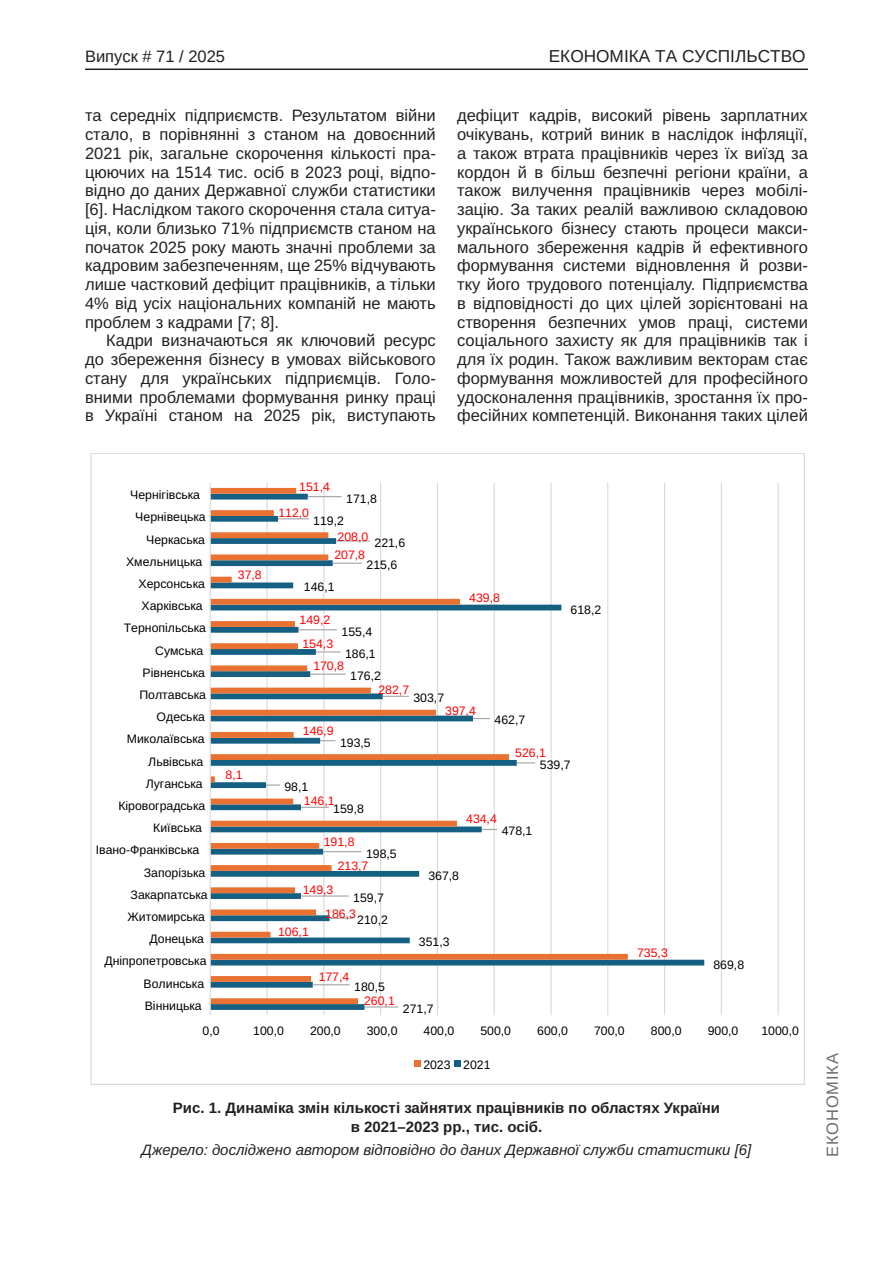
<style>
.page{position:relative;width:893px;height:1263px;background:#fff}
.page>*{position:absolute;margin:0;border:0;box-sizing:border-box;transform-origin:0 0}
.t1{font:17.25px "Arimo";color:#231f20}
.Текст_основной_G{font:16.5px/18.8px "Arimo";color:#231f20;text-align:justify}
.t2{font:16.5px "Arimo";color:#231f20}
.t3{font:16.5px "Arimo";letter-spacing:.05em;color:#6c6d70}
.Рисунок_N{font:700 15px "Arimo";color:#231f20}
.Джерело{font:italic 15px "Arimo";color:#231f20}
.t4{font:12.3px "Arimo";color:#000}
.t5{font:12.3px "Arimo";color:#f00}
</style>
<div class="page">
<hr style="left:85px;top:69px;width:723px;height:1px;background:#231f20">
<hr style="left:266px;top:483px;width:2px;height:532px;background:#d9d9d9">
<hr style="left:323px;top:483px;width:1px;height:532px;background:#d9d9d9">
<hr style="left:380px;top:483px;width:1px;height:532px;background:#d9d9d9">
<hr style="left:437px;top:483px;width:1px;height:532px;background:#d9d9d9">
<hr style="left:494px;top:483px;width:1px;height:532px;background:#d9d9d9">
<hr style="left:550px;top:483px;width:2px;height:532px;background:#d9d9d9">
<hr style="left:607px;top:483px;width:1px;height:532px;background:#d9d9d9">
<hr style="left:664px;top:483px;width:1px;height:532px;background:#d9d9d9">
<hr style="left:721px;top:483px;width:1px;height:532px;background:#d9d9d9">
<hr style="left:778px;top:483px;width:1px;height:532px;background:#d9d9d9">
<svg style="left:211px;top:959px;width:493px;height:51px"></svg>
<svg style="left:211px;top:488px;width:417px;height:516px"></svg>
<hr style="left:210px;top:483px;width:1px;height:532px;background:#d9d9d9">
<hr style="left:365px;top:1006px;width:33px;height:1px;background:#a6a6a6">
<hr style="left:313px;top:984px;width:37px;height:1px;background:#a6a6a6">
<svg style="left:330px;top:918px;width:23px;height:1px"></svg>
<hr style="left:301px;top:895px;width:48px;height:2px;background:#a6a6a6">
<hr style="left:323px;top:851px;width:38px;height:1px;background:#a6a6a6">
<svg style="left:482px;top:829px;width:15px;height:1px"></svg>
<svg style="left:301px;top:807px;width:28px;height:1px"></svg>
<svg style="left:266px;top:784px;width:14px;height:2px"></svg>
<svg style="left:517px;top:762px;width:18px;height:1px"></svg>
<svg style="left:320px;top:740px;width:15px;height:1px"></svg>
<svg style="left:473px;top:718px;width:17px;height:1px"></svg>
<svg style="left:383px;top:696px;width:26px;height:1px"></svg>
<hr style="left:310px;top:673px;width:36px;height:2px;background:#a6a6a6">
<svg style="left:316px;top:651px;width:24px;height:1px"></svg>
<hr style="left:298px;top:629px;width:39px;height:1px;background:#a6a6a6">
<svg style="left:333px;top:563px;width:29px;height:1px"></svg>
<hr style="left:336px;top:540px;width:34px;height:2px;background:#a6a6a6">
<hr style="left:278px;top:518px;width:31px;height:1px;background:#a6a6a6">
<hr style="left:308px;top:496px;width:34px;height:1px;background:#a6a6a6">
<svg style="left:415px;top:1061px;width:6px;height:6px"></svg>
<svg style="left:455px;top:1061px;width:6px;height:6px"></svg>
<p class="t2" style="left:85px;top:47px;width:142px">Випуск # 71 / 2025</p>
<p class="t1" style="left:549px;top:47px;width:258px">ЕКОНОМІКА ТА СУСПІЛЬСТВО</p>
<p class="Текст_основной_G" style="left:85px;top:106px;width:352px">та середніх підприємств. Результатом війни стало, в порівнянні з станом на довоєнний 2021 рік, загальне скорочення кількості пра&shy;цюючих на 1514 тис. осіб в 2023 році, відпо&shy;відно до даних Державної служби статистики [6]. Наслідком такого скорочення стала ситуа&shy;ція, коли близько 71% підприємств станом на початок 2025 року мають значні проблеми за кадровим забезпеченням, ще 25% відчувають лише частковий дефіцит працівників, а тільки 4% від усіх національних компаній не мають проблем з кадрами [7; 8].</p>
<p class="Текст_основной_G" style="left:85px;top:331px;width:352px;text-indent:21px">Кадри визначаються як ключовий ресурс до збереження бізнесу в умовах військового стану для українських підприємців. Голо&shy;вними проблемами формування ринку праці в Україні станом на 2025 рік, виступають</p>
<p class="Текст_основной_G" style="left:457px;top:106px;width:352px">дефіцит кадрів, високий рівень зарплатних очікувань, котрий виник в наслідок інфляції, а також втрата працівників через їх виїзд за кордон й в більш безпечні регіони країни, а також вилучення працівників через мобілі&shy;зацію. За таких реалій важливою складовою українського бізнесу стають процеси макси&shy;мального збереження кадрів й ефективного формування системи відновлення й розви&shy;тку його трудового потенціалу. Підприємства в відповідності до цих цілей зорієнтовані на створення безпечних умов праці, системи соціального захисту як для працівників так і для їх родин. Також важливим векторам стає формування можливостей для професійного удосконалення працівників, зростання їх про&shy;фесійних компетенцій. Виконання таких цілей</p>
<p class="t4" style="left:130px;top:486px;width:71px">Чернігівська</p>
<p class="t5" style="left:299px;top:478px;width:32px">151,4</p>
<p class="t4" style="left:346px;top:490px;width:32px">171,8</p>
<p class="t4" style="left:135px;top:509px;width:72px">Чернівецька</p>
<p class="t5" style="left:278px;top:504px;width:32px">112,0</p>
<p class="t4" style="left:313px;top:512px;width:32px">119,2</p>
<p class="t4" style="left:146px;top:531px;width:60px">Черкаська</p>
<p class="t5" style="left:338px;top:528px;width:32px">208,0</p>
<p class="t4" style="left:374px;top:534px;width:32px">221,6</p>
<p class="t4" style="left:126px;top:553px;width:78px">Хмельницька</p>
<p class="t4" style="left:139px;top:575px;width:68px">Херсонська</p>
<p class="t5" style="left:238px;top:566px;width:25px">37,8</p>
<p class="t5" style="left:334px;top:546px;width:32px">207,8</p>
<p class="t4" style="left:367px;top:556px;width:32px">215,6</p>
<p class="t4" style="left:304px;top:578px;width:32px">146,1</p>
<p class="t4" style="left:142px;top:597px;width:63px">Харківська</p>
<p class="t4" style="left:124px;top:620px;width:84px">Тернопільська</p>
<p class="t5" style="left:300px;top:611px;width:32px">149,2</p>
<p class="t4" style="left:342px;top:623px;width:32px">155,4</p>
<p class="t5" style="left:469px;top:589px;width:32px">439,8</p>
<p class="t4" style="left:571px;top:601px;width:32px">618,2</p>
<p class="t4" style="left:155px;top:642px;width:50px">Сумська</p>
<p class="t5" style="left:302px;top:635px;width:32px">154,3</p>
<p class="t4" style="left:345px;top:645px;width:32px">186,1</p>
<p class="t4" style="left:143px;top:664px;width:64px">Рівненська</p>
<p class="t5" style="left:313px;top:657px;width:32px">170,8</p>
<p class="t4" style="left:350px;top:667px;width:32px">176,2</p>
<p class="t4" style="left:139px;top:686px;width:68px">Полтавськa</p>
<p class="t5" style="left:378px;top:682px;width:32px">282,7</p>
<p class="t4" style="left:413px;top:689px;width:32px">303,7</p>
<p class="t4" style="left:157px;top:708px;width:50px">Одеська</p>
<p class="t4" style="left:127px;top:730px;width:79px">Миколаївська</p>
<p class="t4" style="left:148px;top:753px;width:56px">Львівська</p>
<p class="t4" style="left:146px;top:775px;width:58px">Луганська</p>
<p class="t5" style="left:226px;top:766px;width:19px">8,1</p>
<p class="t5" style="left:303px;top:722px;width:32px">146,9</p>
<p class="t4" style="left:340px;top:734px;width:32px">193,5</p>
<p class="t4" style="left:284px;top:778px;width:25px">98,1</p>
<p class="t5" style="left:445px;top:702px;width:32px">397,4</p>
<p class="t4" style="left:494px;top:712px;width:32px">462,7</p>
<p class="t5" style="left:515px;top:744px;width:32px">526,1</p>
<p class="t4" style="left:540px;top:756px;width:32px">539,7</p>
<p class="t4" style="left:118px;top:797px;width:88px">Кіровоградська</p>
<p class="t4" style="left:153px;top:819px;width:50px">Київська</p>
<p class="t4" style="left:96px;top:841px;width:105px">Івано-Франківська</p>
<p class="t5" style="left:304px;top:792px;width:32px">146,1</p>
<p class="t4" style="left:333px;top:800px;width:32px">159,8</p>
<p class="t5" style="left:324px;top:833px;width:32px">191,8</p>
<p class="t4" style="left:366px;top:845px;width:32px">198,5</p>
<p class="t5" style="left:466px;top:811px;width:32px">434,4</p>
<p class="t4" style="left:502px;top:823px;width:32px">478,1</p>
<p class="t4" style="left:144px;top:864px;width:63px">Запорізька</p>
<p class="t5" style="left:338px;top:857px;width:32px">213,7</p>
<p class="t4" style="left:428px;top:867px;width:32px">367,8</p>
<p class="t4" style="left:131px;top:886px;width:79px">Закарпатська</p>
<p class="t5" style="left:303px;top:881px;width:32px">149,3</p>
<p class="t4" style="left:353px;top:889px;width:32px">159,7</p>
<p class="t4" style="left:128px;top:908px;width:79px">Житомирська</p>
<p class="t5" style="left:325px;top:905px;width:32px">186,3</p>
<p class="t4" style="left:357px;top:911px;width:32px">210,2</p>
<p class="t4" style="left:150px;top:930px;width:56px">Донецька</p>
<p class="t4" style="left:104px;top:952px;width:104px">Дніпропетровська</p>
<p class="t5" style="left:278px;top:924px;width:32px">106,1</p>
<p class="t4" style="left:419px;top:933px;width:32px">351,3</p>
<p class="t5" style="left:637px;top:944px;width:32px">735,3</p>
<p class="t4" style="left:713px;top:956px;width:32px">869,8</p>
<p class="t4" style="left:144px;top:975px;width:62px">Волинська</p>
<p class="t5" style="left:319px;top:968px;width:32px">177,4</p>
<p class="t4" style="left:354px;top:978px;width:32px">180,5</p>
<p class="t4" style="left:145px;top:997px;width:58px">Вінницька</p>
<p class="t5" style="left:364px;top:992px;width:32px">260,1</p>
<p class="t4" style="left:403px;top:1000px;width:32px">271,7</p>
<p class="t4" style="left:203px;top:1022px;width:19px">0,0</p>
<p class="t4" style="left:253px;top:1022px;width:32px">100,0</p>
<p class="t4" style="left:310px;top:1022px;width:32px">200,0</p>
<p class="t4" style="left:367px;top:1022px;width:32px">300,0</p>
<p class="t4" style="left:424px;top:1022px;width:32px">400,0</p>
<p class="t4" style="left:480px;top:1022px;width:32px">500,0</p>
<p class="t4" style="left:537px;top:1022px;width:32px">600,0</p>
<p class="t4" style="left:594px;top:1022px;width:32px">700,0</p>
<p class="t4" style="left:651px;top:1022px;width:32px">800,0</p>
<p class="t4" style="left:708px;top:1022px;width:32px">900,0</p>
<p class="t4" style="left:761px;top:1022px;width:39px">1000,0</p>
<p class="t4" style="left:423px;top:1056px;width:69px">2023 2021</p>
<p class="Рисунок_N" style="left:173px;top:1097px;width:549px">Рис. 1. Динаміка змін кількості зайнятих працівників по областях України</p>
<p class="Рисунок_N" style="left:351px;top:1116px;width:193px">в 2021–2023 рр., тис. осіб.</p>
<p class="Джерело" style="left:141px;top:1139px;width:611px">Джерело: досліджено автором відповідно до даних Державної служби статистики [6]</p>
<p class="t3" style="left:823px;top:1157px;width:105px;rotate:-90deg">ЕКОНОМІКА</p>
</div>
